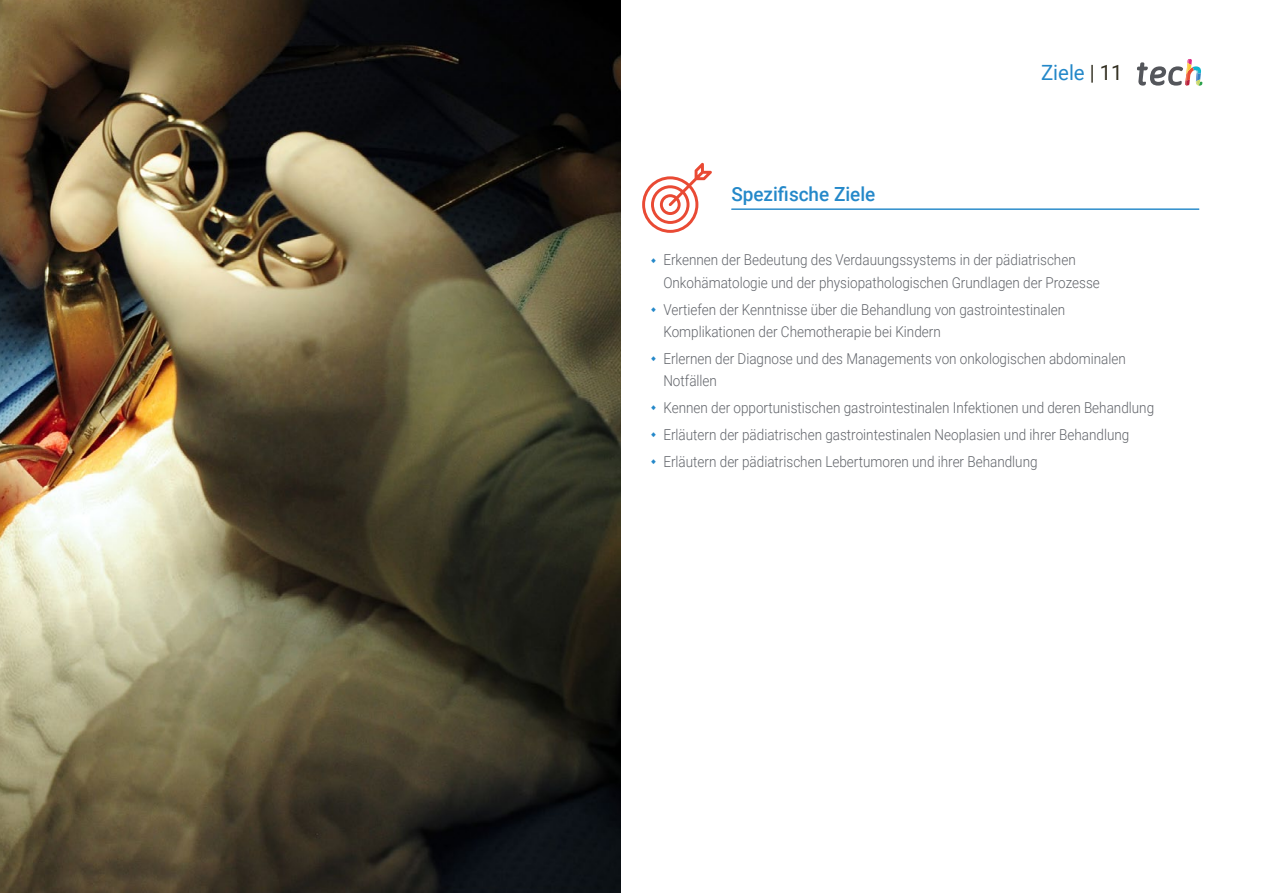
<style>
.page{position:relative;width:1263px;height:893px;background:#fff}
.page>*{position:absolute;margin:0;border:0;box-sizing:border-box;transform-origin:0 0}
.t1{font:21px "Roboto";color:#2488c9}
.t2{font:500 19.5px "Roboto";color:#2488c9}
.t3{font:300 15px/22.5px "Roboto";color:#61646a;scale:.9 1}
.s1{color:#312e20}
</style>
<div class="page">
<svg style="left:642px;top:163px;width:70px;height:70px"></svg>
<hr style="left:731px;top:209px;width:468px;height:1px;background:#2488c9">
<img style="left:0;top:0;width:621px;height:893px">
<svg style="left:1137px;top:59px;width:65px;height:27px"></svg>
<h2 class="t2" style="left:731px;top:180px;width:145px">Spezifische Ziele</h2>
<h1 class="t1" style="left:1041px;top:57px;width:83px">Ziele <span class="s1">| 11</span></h1>
<p class="t3" style="left:663px;top:248px;width:486px">Erkennen der Bedeutung des Verdauungssystems in der pädiatrischen<br>Onkohämatologie und der physiopathologischen Grundlagen der Prozesse</p>
<p class="t3" style="left:663px;top:297px;width:448px">Vertiefen der Kenntnisse über die Behandlung von gastrointestinalen<br>Komplikationen der Chemotherapie bei Kindern</p>
<p class="t3" style="left:663px;top:347px;width:515px">Erlernen der Diagnose und des Managements von onkologischen abdominalen<br>Notfällen</p>
<p class="t3" style="left:663px;top:394px;width:547px;line-height:26.7px">Kennen der opportunistischen gastrointestinalen Infektionen und deren Behandlung<br>Erläutern der pädiatrischen gastrointestinalen Neoplasien und ihrer Behandlung<br>Erläutern der pädiatrischen Lebertumoren und ihrer Behandlung</p>
</div>
